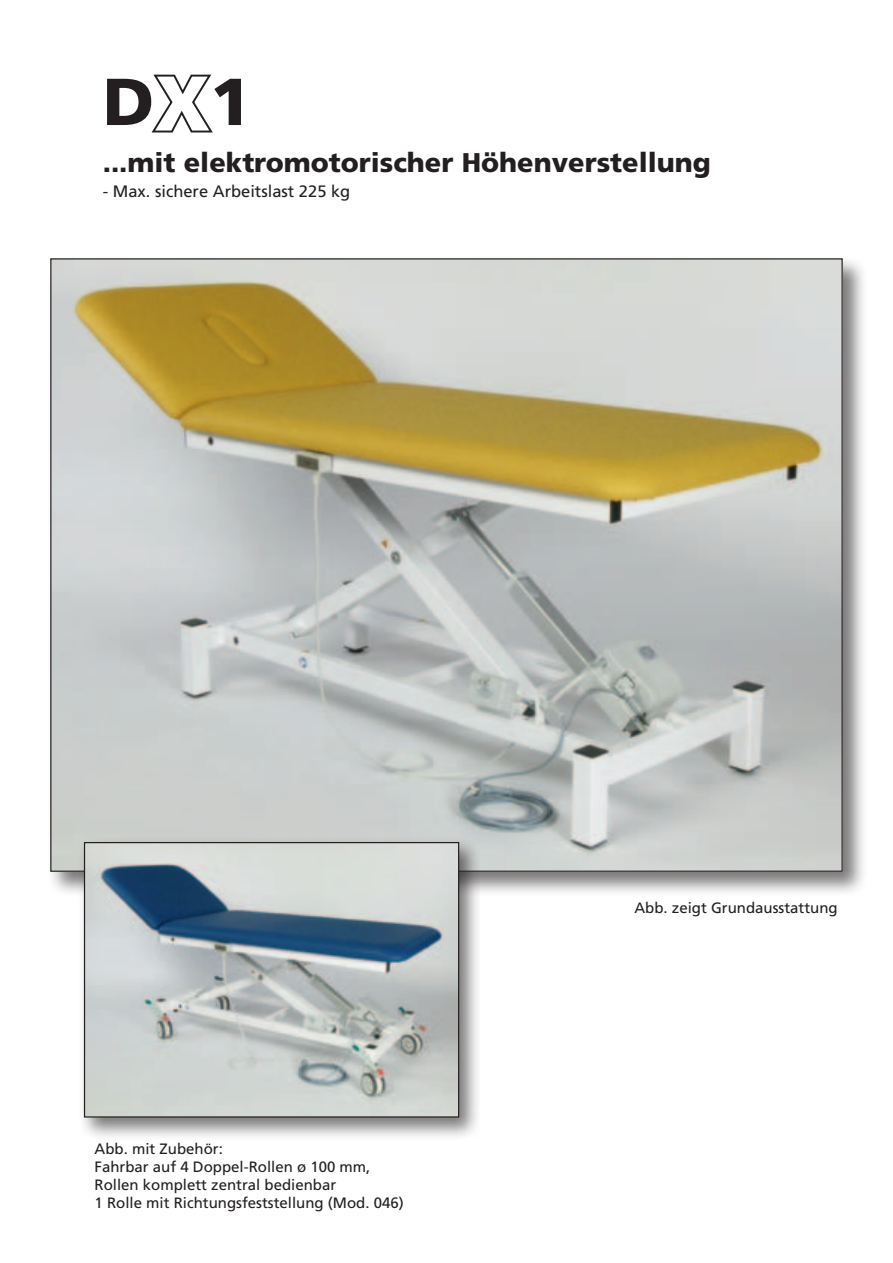
<style>
.page{position:relative;width:893px;height:1263px;background:#fff}
.page>*{position:absolute;margin:0;border:0;box-sizing:border-box;transform-origin:0 0}
.t1{font:900 66.3px "Frutiger";color:#231f20}
.t2{font:900 27px "Frutiger";color:#231f20}
.t3{font:16.5px "Frutiger";color:#231f20}
.t4{font:15px/18px "Frutiger";color:#231f20}
.s1{font-size:77.25px;color:#fff}
</style>
<div class="page">
<div style="left:46px;top:254px;width:821px;height:642px;background:#231f20;opacity:.6"></div>
<img style="left:52px;top:260px;width:789px;height:610px">
<div style="left:78px;top:836px;width:403px;height:304px;background:#231f20;opacity:.6"></div>
<img style="left:86px;top:844px;width:371px;height:271px">
<div style="left:84px;top:842px;width:375px;height:275px;border:1px solid #231f20"></div>
<svg style="left:151px;top:74px;width:62px;height:59px"></svg>
<h1 class="t1" style="left:103px;top:62px;width:149px">D<span class="s1">X</span>1</h1>
<h2 class="t2" style="left:103px;top:147px;width:610px">...mit elektromotorischer Höhenverstellung</h2>
<p class="t3" style="left:103px;top:182px;width:249px">- Max. sichere Arbeitslast 225 kg</p>
<p class="t4" style="left:95px;top:1140px;width:311px">Abb. mit Zubehör:<br>Fahrbar auf 4 Doppel-Rollen ø 100 mm, Rollen komplett zentral bedienbar<br>1 Rolle mit Richtungsfeststellung (Mod. 046)</p>
<p class="t4" style="left:634px;top:899px;width:205px">Abb. zeigt Grundausstattung</p>
</div>
